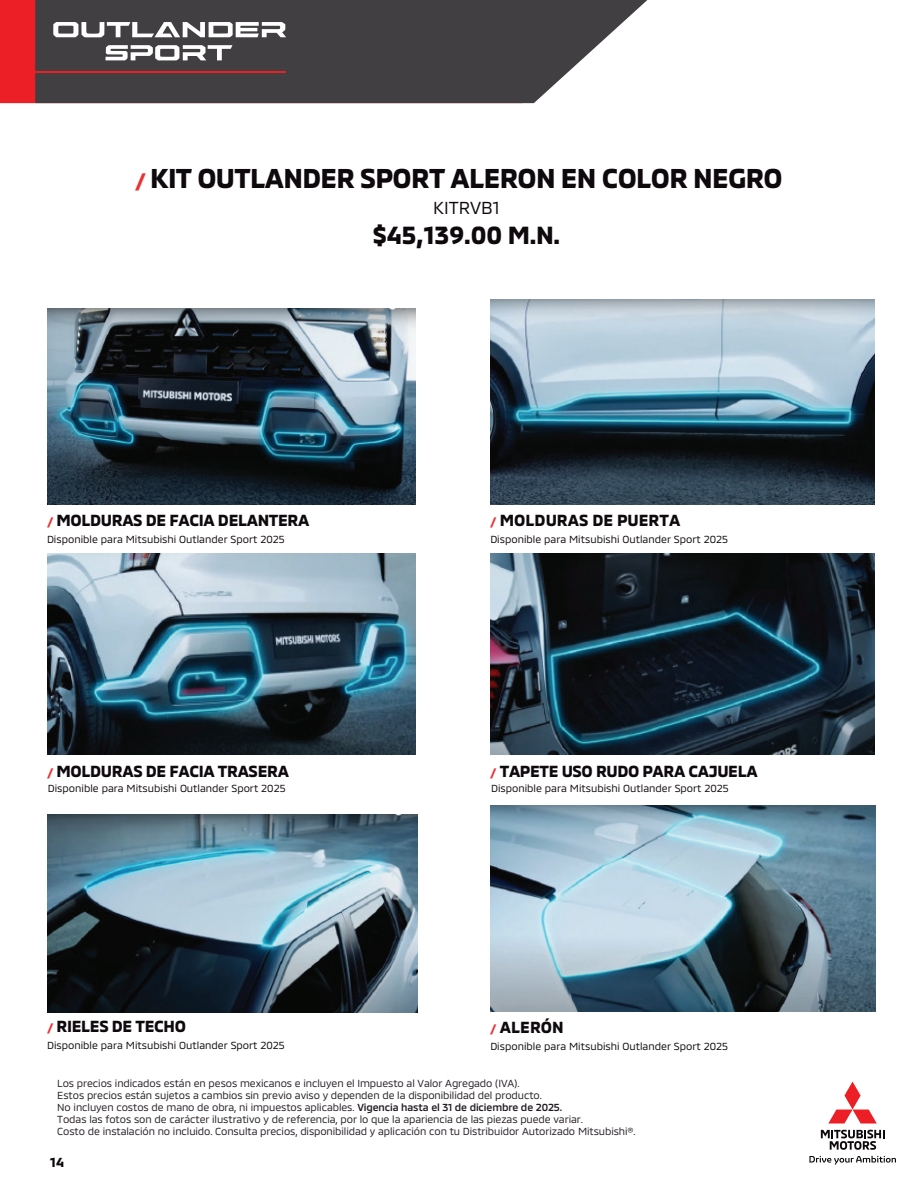
<style>
.page{position:relative;width:918px;height:1188px;background:#fff}
.page>*{position:absolute;margin:0;border:0;box-sizing:border-box;transform-origin:0 0}
.t1{font:700 28.05px "MMC";letter-spacing:-.025em;color:#0e090d}
.t2{font:700 25.5px "MMC";color:#0e090d}
.t3{font:17.85px "MMC";color:#0e090d}
.t4{font:700 16.5px "MMC";letter-spacing:-.02em;color:#0e090d}
.t5{font:700 16.5px "MMC";color:#0e090d}
.t6{font:700 13.5px "MMC";color:#0e090d}
.t7{font:10.5px/12px "MMC";letter-spacing:-.01em;color:#231c23}
.t8{font:10.5px "MMC";color:#0e090d}
.s1{font-size:20.4px;color:#ea3233}
.s2{font-size:12px;color:#ea3233}
.s3{font-weight:500}
</style>
<div class="page">
<div style="left:0;top:0;width:35px;height:103px;background:#ed1f26"></div>
<svg style="left:35px;top:0;width:612px;height:103px;background:#545254"></svg>
<svg style="left:821px;top:1130px;width:63px;height:20px"></svg>
<svg style="left:828px;top:1082px;width:49px;height:42px"></svg>
<svg style="left:809px;top:1156px;width:87px;height:9px"></svg>
<hr style="left:0;top:71px;width:286px;height:2px;background:#ee1d23">
<svg style="left:53px;top:22px;width:233px;height:15px"></svg>
<svg style="left:106px;top:45px;width:126px;height:15px"></svg>
<img style="left:47px;top:308px;width:369px;height:197px">
<img style="left:490px;top:300px;width:384px;height:204px">
<img style="left:47px;top:815px;width:371px;height:197px">
<img style="left:490px;top:806px;width:386px;height:205px">
<img style="left:47px;top:554px;width:369px;height:201px">
<img style="left:490px;top:554px;width:384px;height:201px">
<h1 class="t1" style="left:135px;top:156px;width:649px"><span class="s1">/</span> KIT OUTLANDER SPORT ALERON EN COLOR NEGRO</h1>
<h3 class="t3" style="left:433px;top:193px;width:68px">KITRVB1</h3>
<h2 class="t2" style="left:373px;top:215px;width:189px">$45,139.00 M.N.</h2>
<h3 class="t4" style="left:47px;top:507px;width:264px"><span class="s2">/</span> MOLDURAS DE FACIA DELANTERA</h3>
<p class="t8" style="left:47px;top:531px;width:239px">Disponible para Mitsubishi Outlander Sport 2025</p>
<h3 class="t5" style="left:490px;top:507px;width:192px"><span class="s2">/</span> MOLDURAS DE PUERTA</h3>
<p class="t8" style="left:490px;top:531px;width:239px">Disponible para Mitsubishi Outlander Sport 2025</p>
<h3 class="t4" style="left:47px;top:758px;width:243px"><span class="s2">/</span> MOLDURAS DE FACIA TRASERA</h3>
<p class="t8" style="left:48px;top:780px;width:239px">Disponible para Mitsubishi Outlander Sport 2025</p>
<h3 class="t4" style="left:490px;top:758px;width:269px"><span class="s2">/</span> TAPETE USO RUDO PARA CAJUELA</h3>
<p class="t8" style="left:491px;top:780px;width:239px">Disponible para Mitsubishi Outlander Sport 2025</p>
<h3 class="t4" style="left:47px;top:1013px;width:140px"><span class="s2">/</span> RIELES DE TECHO</h3>
<p class="t8" style="left:47px;top:1037px;width:239px">Disponible para Mitsubishi Outlander Sport 2025</p>
<h3 class="t4" style="left:490px;top:1014px;width:75px"><span class="s2">/</span> ALERÓN</h3>
<p class="t8" style="left:490px;top:1038px;width:239px">Disponible para Mitsubishi Outlander Sport 2025</p>
<p class="t7" style="left:57px;top:1076px;width:580px">Los precios indicados están en pesos mexicanos e incluyen el Impuesto al Valor Agregado (IVA).<br>Estos precios están sujetos a cambios sin previo aviso y dependen de la disponibilidad del producto.<br>No incluyen costos de mano de obra, ni impuestos aplicables. <span class="s3">Vigencia hasta el 31 de diciembre de 2025.<br></span>Todas las fotos son de carácter ilustrativo y de referencia, por lo que la apariencia de las piezas puede variar.<br>Costo de instalación no incluido. Consulta precios, disponibilidad y aplicación con tu Distribuidor Autorizado Mitsubishi®.</p>
<p class="t6" style="left:50px;top:1151px;width:15px">14</p>
</div>
